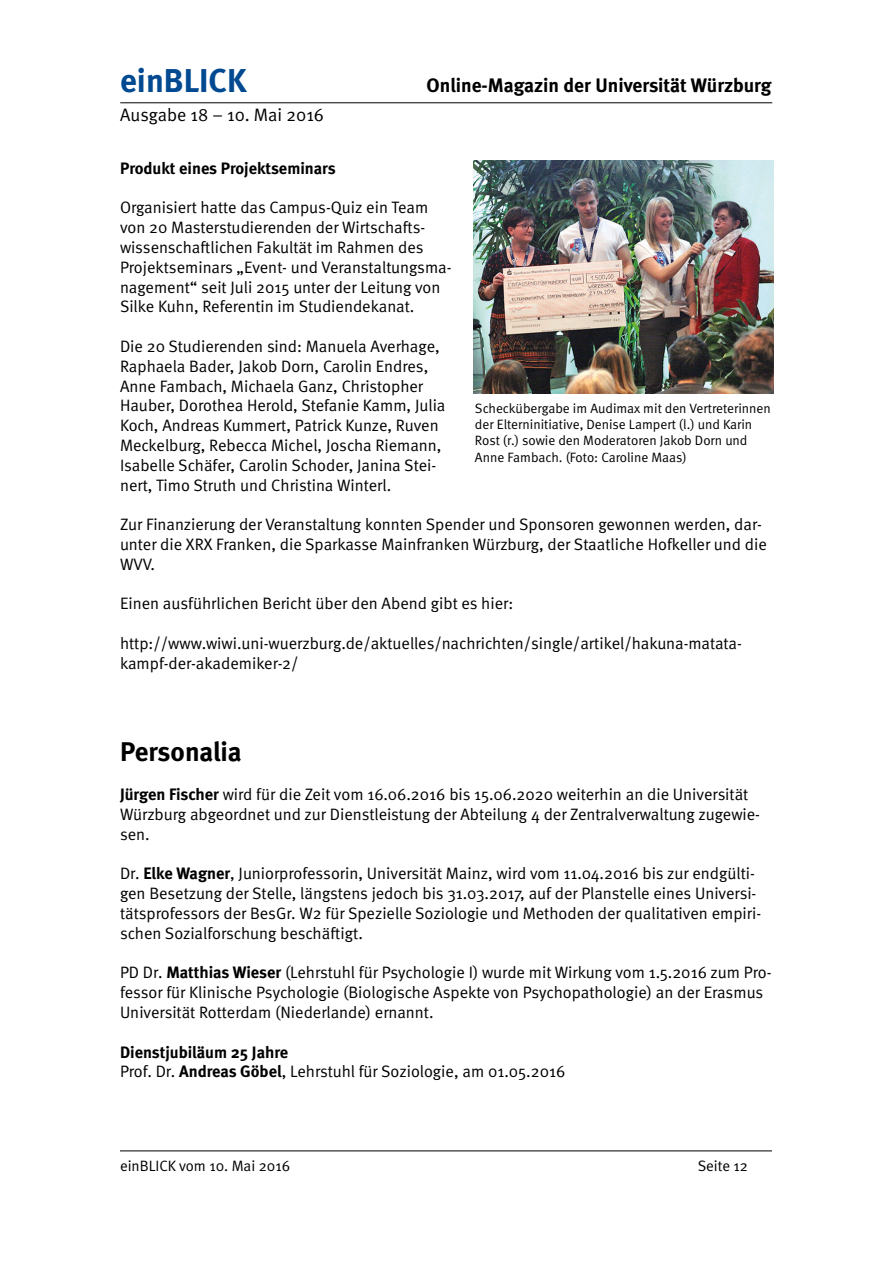
<style>
.page{position:relative;width:893px;height:1263px;background:#fff}
.page>*{position:absolute;margin:0;border:0;box-sizing:border-box;transform-origin:0 0}
.t1{font:700 33px "Meta";color:#014990}
.t2{font:700 27px "Meta";letter-spacing:-.005em;color:#000}
.t3{font:700 19.5px "Meta";color:#000}
.t4{font:18px "Meta Normal";color:#000}
.t5{font:16.5px/19.8px "Meta Normal";color:#000}
.t6{font:700 16.5px "Meta";color:#000}
.t7{font:15px "Meta Normal";color:#000}
.t8{font:13.5px/16.2px "Meta Normal";color:#000}
.s1{font-family:"Meta";font-weight:700}
</style>
<div class="page">
<hr style="left:120px;top:102px;width:652px;height:1px;background:#000">
<hr style="left:120px;top:1150px;width:652px;height:1px;background:#000">
<img style="left:474px;top:161px;width:300px;height:232px">
<h1 class="t1" style="left:120px;top:61px;width:128px">einBLICK</h1>
<p class="t3" style="left:427px;top:74px;width:346px">Online-Magazin der Universität Würzburg</p>
<p class="t4" style="left:120px;top:105px;width:205px">Ausgabe 18 – 10. Mai 2016</p>
<p class="t6" style="left:120px;top:158px;width:217px">Produkt eines Projektseminars</p>
<p class="t5" style="left:120px;top:197px;width:333px">Organisiert hatte das Campus-Quiz ein Team von 20 Masterstudierenden der Wirtschafts&shy;wissenschaftlichen Fakultät im Rahmen des Projektseminars „Event- und Veranstaltungsma&shy;nagement“ seit Juli 2015 unter der Leitung von Silke Kuhn, Referentin im Studiendekanat.</p>
<p class="t5" style="left:120px;top:336px;width:327px">Die 20 Studierenden sind: Manuela Averhage, Raphaela Bader, Jakob Dorn, Carolin Endres, Anne Fambach, Michaela Ganz, Christopher Hauber, Dorothea Herold, Stefanie Kamm, Julia Koch, Andreas Kummert, Patrick Kunze, Ruven Meckelburg, Rebecca Michel, Joscha Riemann, Isabelle Schäfer, Carolin Schoder, Janina Stei&shy;nert, Timo Struth und Christina Winterl.</p>
<p class="t5" style="left:120px;top:514px;width:648px">Zur Finanzierung der Veranstaltung konnten Spender und Sponsoren gewonnen werden, dar&shy;unter die XRX Franken, die Sparkasse Mainfranken Würzburg, der Staatliche Hofkeller und die<br>WVV.</p>
<p class="t5" style="left:120px;top:593px;width:395px">Einen ausführlichen Bericht über den Abend gibt es hier:</p>
<p class="t5" style="left:120px;top:633px;width:623px">http://www.wiwi.uni-wuerzburg.de/aktuelles/nachrichten/single/artikel/hakuna-matata&shy;kampf-der-akademiker-2/</p>
<p class="t8" style="left:475px;top:400px;width:297px">Scheckübergabe im Audimax mit den Vertreterinnen der Elterninitiative, Denise Lampert (l.) und Karin Rost (r.) sowie den Moderatoren Jakob Dorn und Anne Fambach. (Foto: Caroline Maas)</p>
<h2 class="t2" style="left:120px;top:735px;width:123px">Personalia</h2>
<p class="t5" style="left:120px;top:784px;width:641px"><span class="s1">Jürgen Fischer</span> wird für die Zeit vom 16.06.2016 bis 15.06.2020 weiterhin an die Universität<br>Würzburg abgeordnet und zur Dienstleistung der Abteilung 4 der Zentralverwaltung zugewie&shy;sen.</p>
<p class="t5" style="left:120px;top:863px;width:643px">Dr. <span class="s1">Elke Wagner</span>, Juniorprofessorin, Universität Mainz, wird vom 11.04.2016 bis zur endgülti&shy;gen Besetzung der Stelle, längstens jedoch bis 31.03.2017, auf der Planstelle eines Universi&shy;tätsprofessors der BesGr. W2 für Spezielle Soziologie und Methoden der qualitativen empiri&shy;schen Sozialforschung beschäftigt.</p>
<p class="t5" style="left:120px;top:962px;width:653px">PD Dr. <span class="s1">Matthias Wieser</span> (Lehrstuhl für Psychologie I) wurde mit Wirkung vom 1.5.2016 zum Pro&shy;fessor für Klinische Psychologie (Biologische Aspekte von Psychopathologie) an der Erasmus<br>Universität Rotterdam (Niederlande) ernannt.</p>
<p class="t6" style="left:120px;top:1042px;width:170px">Dienstjubiläum 25 Jahre</p>
<p class="t5" style="left:120px;top:1061px;width:447px">Prof. Dr. <span class="s1">Andreas Göbel</span>, Lehrstuhl für Soziologie, am 01.05.2016</p>
<p class="t7" style="left:120px;top:1157px;width:172px">einBLICK vom 10. Mai 2016</p>
<p class="t7" style="left:698px;top:1157px;width:52px">Seite 12</p>
</div>
